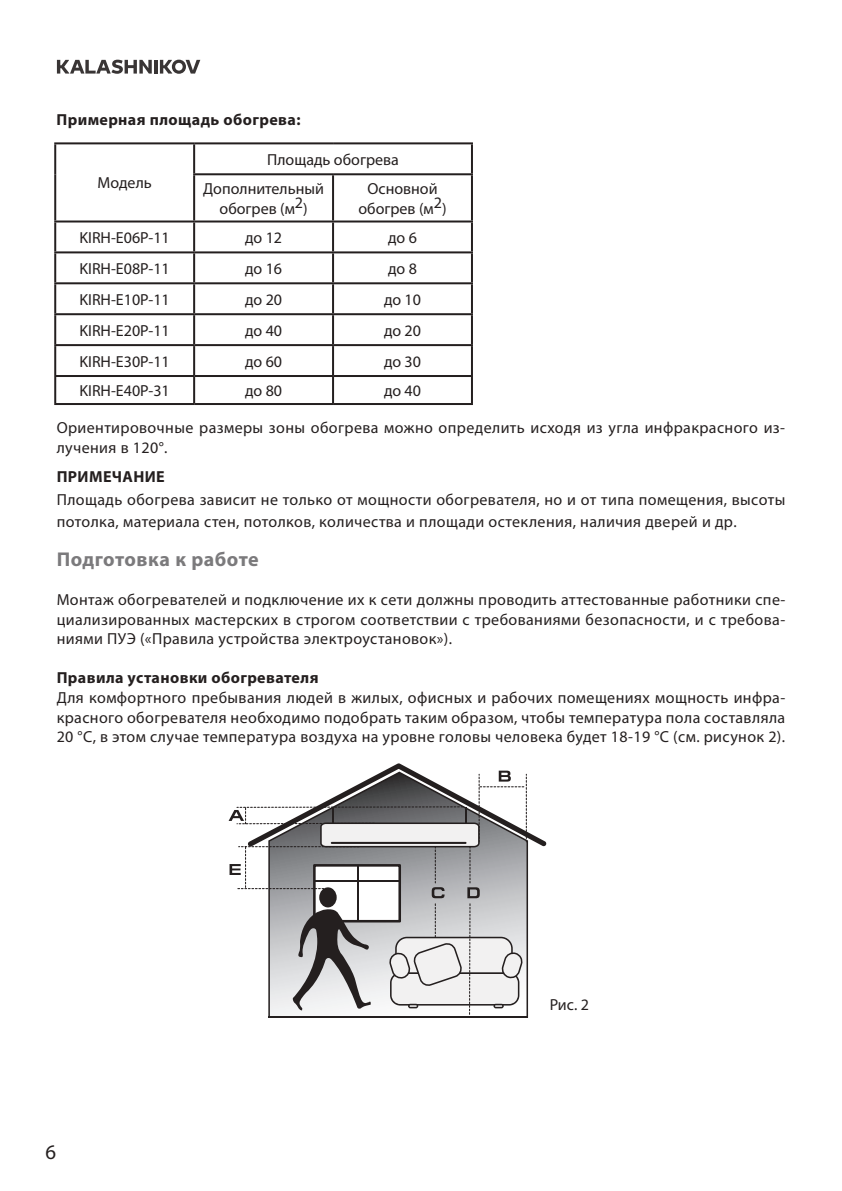
<style>
.page{position:relative;width:842px;height:1191px;background:#fff}
.page>*{position:absolute;margin:0;border:0;box-sizing:border-box;transform-origin:0 0}
.t1{font:20.8px "Myriad Pro";color:#241f1f}
.t2{font:700 20px "Myriad Pro";letter-spacing:.02em;color:#7b7a7c}
.t3{font:16px/19.6px "Myriad Pro";letter-spacing:.025em;color:#241f1f;text-align:justify}
.t4{font:16px/29.4px "Myriad Pro";color:#241f1f}
.t5{font:700 16px "Myriad Pro";letter-spacing:.025em;color:#241f1f}
</style>
<div class="page">
<svg style="left:57px;top:60px;width:95px;height:14px"></svg>
<hr style="left:154px;top:60px;width:4px;height:14px;background:#393535">
<svg style="left:160px;top:60px;width:40px;height:14px"></svg>
<hr style="left:268px;top:1016px;width:260px;height:1px;background:#241f1f">
<svg style="left:229px;top:763px;width:317px;height:252px"></svg>
<hr style="left:54px;top:142px;width:140px;height:2px;background:#241f1f">
<hr style="left:54px;top:144px;width:2px;height:30px;background:#241f1f">
<hr style="left:194px;top:142px;width:139px;height:2px;background:#241f1f">
<hr style="left:193px;top:144px;width:2px;height:29px;background:#241f1f">
<hr style="left:333px;top:142px;width:140px;height:2px;background:#241f1f">
<hr style="left:471px;top:144px;width:2px;height:29px;background:#241f1f">
<hr style="left:54px;top:174px;width:2px;height:46px;background:#241f1f">
<hr style="left:193px;top:173px;width:140px;height:2px;background:#241f1f">
<hr style="left:193px;top:175px;width:2px;height:45px;background:#241f1f">
<hr style="left:333px;top:173px;width:140px;height:2px;background:#241f1f">
<hr style="left:332px;top:175px;width:2px;height:45px;background:#241f1f">
<hr style="left:471px;top:175px;width:2px;height:45px;background:#241f1f">
<hr style="left:54px;top:220px;width:140px;height:2px;background:#241f1f">
<hr style="left:54px;top:222px;width:2px;height:29px;background:#241f1f">
<hr style="left:194px;top:220px;width:139px;height:2px;background:#241f1f">
<hr style="left:193px;top:222px;width:2px;height:29px;background:#241f1f">
<hr style="left:333px;top:220px;width:140px;height:2px;background:#241f1f">
<hr style="left:332px;top:222px;width:2px;height:29px;background:#241f1f">
<hr style="left:471px;top:222px;width:2px;height:29px;background:#241f1f">
<hr style="left:54px;top:251px;width:140px;height:2px;background:#241f1f">
<hr style="left:54px;top:253px;width:2px;height:29px;background:#241f1f">
<hr style="left:194px;top:251px;width:139px;height:2px;background:#241f1f">
<hr style="left:193px;top:253px;width:2px;height:29px;background:#241f1f">
<hr style="left:333px;top:251px;width:140px;height:2px;background:#241f1f">
<hr style="left:332px;top:253px;width:2px;height:29px;background:#241f1f">
<hr style="left:471px;top:253px;width:2px;height:29px;background:#241f1f">
<hr style="left:54px;top:282px;width:140px;height:2px;background:#241f1f">
<hr style="left:54px;top:284px;width:2px;height:29px;background:#241f1f">
<hr style="left:194px;top:282px;width:139px;height:2px;background:#241f1f">
<hr style="left:193px;top:284px;width:2px;height:29px;background:#241f1f">
<hr style="left:333px;top:282px;width:140px;height:2px;background:#241f1f">
<hr style="left:332px;top:284px;width:2px;height:29px;background:#241f1f">
<hr style="left:471px;top:284px;width:2px;height:29px;background:#241f1f">
<hr style="left:54px;top:313px;width:140px;height:2px;background:#241f1f">
<hr style="left:54px;top:315px;width:2px;height:29px;background:#241f1f">
<hr style="left:194px;top:313px;width:139px;height:2px;background:#241f1f">
<hr style="left:193px;top:315px;width:2px;height:29px;background:#241f1f">
<hr style="left:333px;top:313px;width:140px;height:2px;background:#241f1f">
<hr style="left:332px;top:315px;width:2px;height:29px;background:#241f1f">
<hr style="left:471px;top:315px;width:2px;height:29px;background:#241f1f">
<hr style="left:54px;top:344px;width:140px;height:2px;background:#241f1f">
<hr style="left:54px;top:346px;width:2px;height:29px;background:#241f1f">
<hr style="left:194px;top:344px;width:139px;height:2px;background:#241f1f">
<hr style="left:193px;top:346px;width:2px;height:29px;background:#241f1f">
<hr style="left:333px;top:344px;width:140px;height:2px;background:#241f1f">
<hr style="left:332px;top:346px;width:2px;height:29px;background:#241f1f">
<hr style="left:471px;top:346px;width:2px;height:29px;background:#241f1f">
<hr style="left:54px;top:375px;width:140px;height:2px;background:#241f1f">
<hr style="left:54px;top:377px;width:2px;height:26px;background:#241f1f">
<hr style="left:194px;top:375px;width:139px;height:2px;background:#241f1f">
<hr style="left:193px;top:377px;width:2px;height:26px;background:#241f1f">
<hr style="left:333px;top:375px;width:140px;height:2px;background:#241f1f">
<hr style="left:332px;top:377px;width:2px;height:26px;background:#241f1f">
<hr style="left:471px;top:377px;width:2px;height:26px;background:#241f1f">
<hr style="left:54px;top:403px;width:140px;height:2px;background:#241f1f">
<hr style="left:194px;top:403px;width:139px;height:2px;background:#241f1f">
<hr style="left:333px;top:403px;width:140px;height:2px;background:#241f1f">
<p class="t5" style="left:57px;top:110px;width:245px">Примерная площадь обогрева:</p>
<p class="t3" style="left:98px;top:173px;width:56px">Модель</p>
<p class="t4" style="left:203px;top:144px;width:197px;text-indent:64px">Площадь обогрева<br>Дополнительный</p>
<p class="t4" style="left:220px;top:193px;width:90px">обогрев (м2)</p>
<p class="t4" style="left:358px;top:179px;width:90px;line-height:19.2px;text-align:center">Основной обогрев (м2)</p>
<p class="t4" style="left:80px;top:223px;width:92px">KIRH-E06P-11</p>
<p class="t3" style="left:245px;top:227px;width:39px">до 12</p>
<p class="t3" style="left:388px;top:227px;width:30px">до 6</p>
<p class="t4" style="left:80px;top:253px;width:92px">KIRH-E08P-11</p>
<p class="t3" style="left:245px;top:258px;width:39px">до 16</p>
<p class="t3" style="left:388px;top:258px;width:30px">до 8</p>
<p class="t4" style="left:80px;top:284px;width:92px">KIRH-E10P-11</p>
<p class="t3" style="left:245px;top:289px;width:39px">до 20</p>
<p class="t3" style="left:384px;top:289px;width:39px">до 10</p>
<p class="t4" style="left:80px;top:315px;width:92px">KIRH-E20P-11</p>
<p class="t3" style="left:245px;top:320px;width:39px">до 40</p>
<p class="t3" style="left:384px;top:320px;width:39px">до 20</p>
<p class="t4" style="left:80px;top:346px;width:92px">KIRH-E30P-11</p>
<p class="t3" style="left:245px;top:351px;width:39px">до 60</p>
<p class="t3" style="left:384px;top:351px;width:39px">до 30</p>
<p class="t4" style="left:80px;top:376px;width:92px">KIRH-E40P-31</p>
<p class="t3" style="left:245px;top:380px;width:39px">до 80</p>
<p class="t3" style="left:384px;top:380px;width:39px">до 40</p>
<p class="t3" style="left:57px;top:418px;width:730px">Ориентировочные размеры зоны обогрева можно определить исходя из угла инфракрасного из&shy;лучения в 120°.</p>
<p class="t5" style="left:57px;top:466px;width:110px">ПРИМЕЧАНИЕ</p>
<p class="t3" style="left:57px;top:488px;width:730px;line-height:22.6px">Площадь обогрева зависит не только от мощности обогревателя, но и от типа помещения, высоты потолка, материала стен, потолков, количества и площади остекления, наличия дверей и др.</p>
<p class="t2" style="left:57px;top:546px;width:203px">Подготовка к работе</p>
<p class="t3" style="left:57px;top:589px;width:730px">Монтаж обогревателей и подключение их к сети должны проводить аттестованные работники спе&shy;циализированных мастерских в строгом соответствии с требованиями безопасности, и с требова&shy;ниями ПУЭ («Правила устройства электроустановок»).</p>
<p class="t5" style="left:57px;top:667px;width:263px">Правила установки обогревателя</p>
<p class="t3" style="left:57px;top:687px;width:730px">Для комфортного пребывания людей в жилых, офисных и рабочих помещениях мощность инфра&shy;красного обогревателя необходимо подобрать таким образом, чтобы температура пола составляла 20 °С, в этом случае температура воздуха на уровне головы человека будет 18-19 °С (см. рисунок 2).</p>
<h1 class="t1" style="left:45px;top:1139px;width:12px">6</h1>
<p class="t3" style="left:550px;top:995px;width:41px">Рис. 2</p>
</div>
